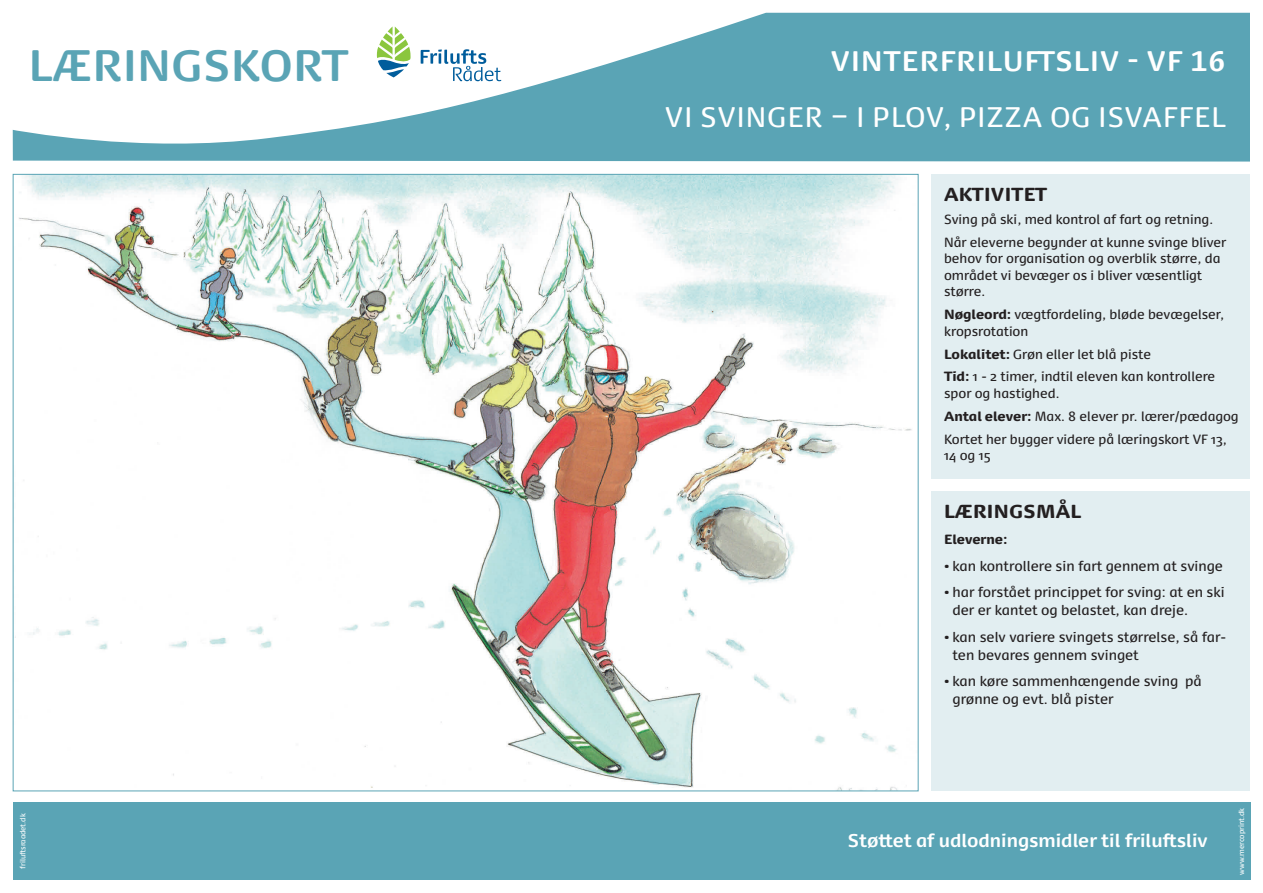
<style>
.page{position:relative;width:1263px;height:893px;background:#fff}
.page>*{position:absolute;margin:0;border:0;box-sizing:border-box;transform-origin:0 0}
.t1{font:700 42px "Dancer Pro";letter-spacing:.015em;color:#5aa4b5}
.t2{font:27px "Dancer Pro";letter-spacing:.045em;color:#fff}
.t3{font:700 27px "Dancer Pro";letter-spacing:.045em;color:#fff}
.t4{font:900 18px "Dancer Pro";letter-spacing:.015em;color:#231f20}
.t5{font:700 17.7px "Dancer Pro";color:#fff}
.t6{font:13.5px/18px "Dancer Pro";color:#231f20}
.t7{font:12.75px/16.5px "Dancer Pro";color:#231f20}
.t8{font:900 12.75px "Dancer Pro";color:#231f20}
.t9{font:7.2px "Dancer Pro";color:#fff}
.s1{font-weight:900}
.s2{font-weight:900;font-size:12.75px}
</style>
<div class="page">
<svg style="left:13px;top:13px;width:1237px;height:149px;fill:#5aa4b5"></svg>
<div style="left:13px;top:802px;width:1237px;height:78px;background:#5aa4b5"></div>
<img style="left:15px;top:176px;width:897px;height:613px">
<div style="left:931px;top:491px;width:319px;height:300px;background:#e2eef1"></div>
<div style="left:931px;top:174px;width:319px;height:304px;background:#e2eef1"></div>
<svg style="left:421px;top:49px;width:80px;height:32px"></svg>
<svg style="left:377px;top:26px;width:34px;height:51px"></svg>
<h1 class="t1" style="left:29px;top:36px;width:321px">LÆRINGSKORT</h1>
<p class="t3" style="left:831px;top:42px;width:396px">VINTERFRILUFTSLIV - VF 16</p>
<p class="t2" style="left:665px;top:99px;width:562px">VI SVINGER – I PLOV, PIZZA OG ISVAFFEL</p>
<p class="t4" style="left:944px;top:181px;width:104px">AKTIVITET</p>
<p class="t7" style="left:944px;top:210px;width:271px">Sving på ski, med kontrol af fart og retning.</p>
<p class="t7" style="left:944px;top:233px;width:284px">Når eleverne begynder at kunne svinge bliver behov for organisation og overblik større, da området vi bevæger os i bliver væsentligt større.</p>
<p class="t7" style="left:944px;top:306px;width:282px"><span class="s1">Nøgleord:</span> vægtfordeling, bløde bevægelser, kropsrotation</p>
<p class="t7" style="left:944px;top:345px;width:208px"><span class="s1">Lokalitet:</span> Grøn eller let blå piste</p>
<p class="t7" style="left:944px;top:368px;width:273px"><span class="s1">Tid:</span> 1 - 2 timer, indtil eleven kan kontrollere spor og hastighed.</p>
<p class="t7" style="left:944px;top:407px;width:296px"><span class="s1">Antal elever:</span> Max. 8 elever pr. lærer/pædagog</p>
<p class="t7" style="left:944px;top:430px;width:284px">Kortet her bygger videre på læringskort VF 13,<br>14 og 15</p>
<p class="t4" style="left:944px;top:497px;width:138px">LÆRINGSMÅL</p>
<p class="t8" style="left:944px;top:530px;width:65px">Eleverne:</p>
<p class="t6" style="left:944px;top:556px;width:280px"><span class="s2">•</span> kan kontrollere sin fart gennem at svinge</p>
<p class="t6" style="left:952px;top:583px;width:274px;text-indent:-8px"><span class="s2">•</span> har forstået princippet for sving: at en ski der er kantet og belastet, kan dreje.</p>
<p class="t6" style="left:952px;top:627px;width:275px;text-indent:-8px"><span class="s2">•</span> kan selv variere svingets størrelse, så far&shy;ten bevares gennem svinget</p>
<p class="t6" style="left:952px;top:672px;width:251px;text-indent:-8px"><span class="s2">•</span> kan køre sammenhængende sving på grønne og evt. blå pister</p>
<p class="t9" style="left:18px;top:869px;width:57px;rotate:-90deg">friluftsraadet.dk</p>
<p class="t9" style="left:1236px;top:875px;width:68px;rotate:-90deg">www.mercoprint.dk</p>
<h3 class="t5" style="left:848px;top:828px;width:361px">Støttet af udlodningsmidler til friluftsliv</h3>
</div>
